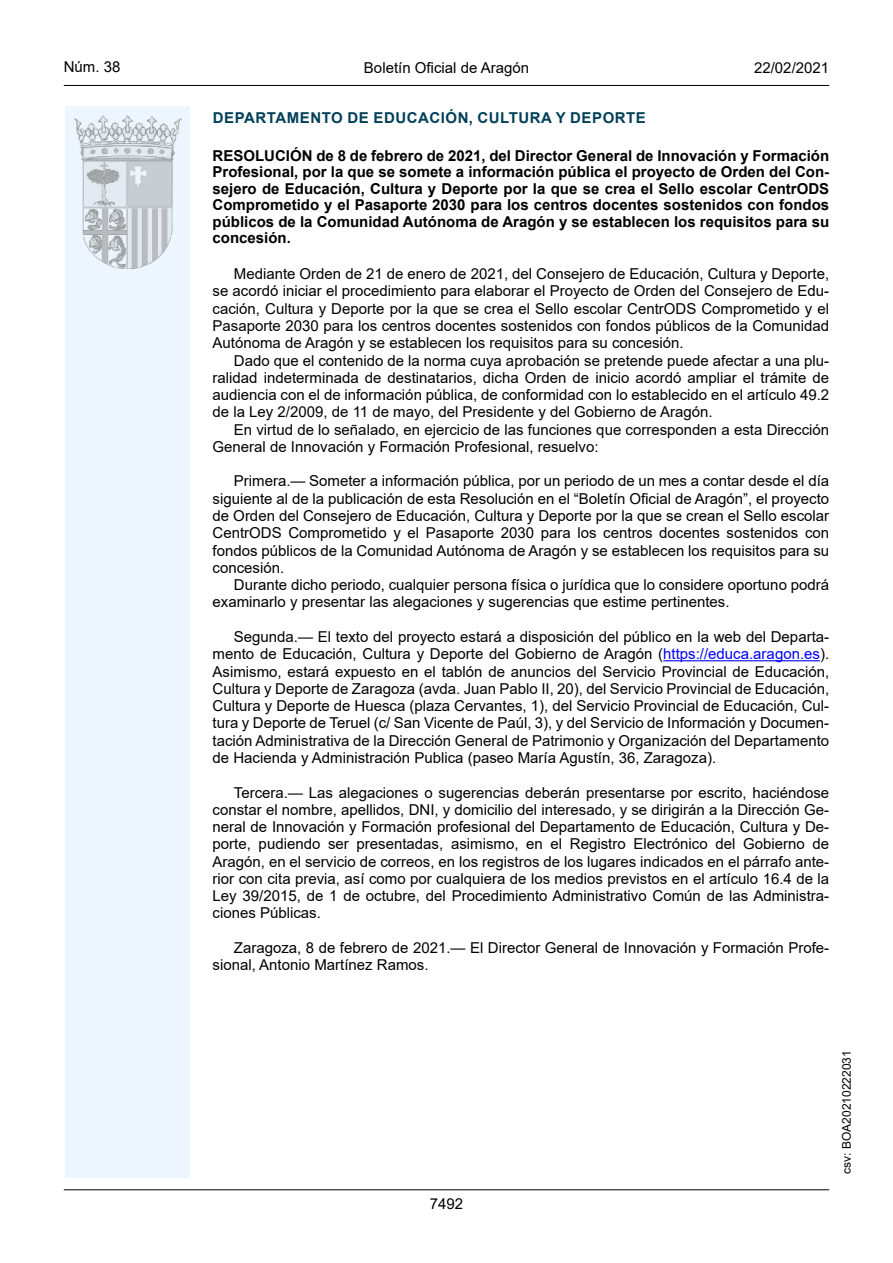
<style>
.page{position:relative;width:893px;height:1263px;background:#fff}
.page>*{position:absolute;margin:0;border:0;box-sizing:border-box;transform-origin:0 0}
.inicio_de_parrafo{font:15px/17.2px "Arial";color:#000;text-align:justify}
.Titulo_text{font:700 15px/16.5px "Arial";color:#000;text-align:justify}
.emisor_text{font:700 15px "Arial";letter-spacing:.035em;color:#003f58}
.t1{font:15px "Arial MT2";color:#000}
.t2{font:12px "Arial MT2";color:#000}
.s1{color:#0000fa}
.s2{font-family:"Arial MT2"}
</style>
<div class="page">
<div style="left:65px;top:106px;width:125px;height:1072px;background:#edf6fe"></div>
<img style="left:75px;top:115px;width:106px;height:153px">
<hr style="left:64px;top:85px;width:765px;height:1px;background:#000">
<hr style="left:64px;top:1189px;width:765px;height:1px;background:#000">
<hr style="left:663px;top:660px;width:157px;height:1px;background:#0000fa">
<p class="t1" style="left:64px;top:57px;width:58px">Núm. 38</p>
<p class="inicio_de_parrafo" style="left:364px;top:59px;width:167px">Boletín Oficial de Aragón</p>
<p class="t1" style="left:754px;top:57px;width:77px">22/02/2021</p>
<h5 class="emisor_text" style="left:213px;top:107px;width:435px">DEPARTAMENTO DE EDUCACIÓN, CULTURA Y DEPORTE</h5>
<p class="Titulo_text" style="left:213px;top:147px;width:618px">RESOLUCIÓN de 8 de febrero de 2021, del Director General de Innovación y Formación Profesional, por la que se somete a información pública el proyecto de Orden del Con&shy;sejero de Educación, Cultura y Deporte por la que se crea el Sello escolar CentrODS Comprometido y el Pasaporte 2030 para los centros docentes sostenidos con fondos públicos de la Comunidad Autónoma de Aragón y se establecen los requisitos para su concesión.</p>
<p class="inicio_de_parrafo" style="left:213px;top:265px;width:618px;text-indent:21px">Mediante Orden de 21 de enero de 2021, del Consejero de Educación, Cultura y Deporte, se acordó iniciar el procedimiento para elaborar el Proyecto de Orden del Consejero de Edu&shy;cación, Cultura y Deporte por la que se crea el Sello escolar CentrODS Comprometido y el Pasaporte 2030 para los centros docentes sostenidos con fondos públicos de la Comunidad Autónoma de Aragón y se establecen los requisitos para su concesión.</p>
<p class="inicio_de_parrafo" style="left:213px;top:351px;width:618px;text-indent:21px">Dado que el contenido de la norma cuya aprobación se pretende puede afectar a una plu&shy;ralidad indeterminada de destinatarios, dicha Orden de inicio acordó ampliar el trámite de audiencia con el de información pública, de conformidad con lo establecido en el artículo 49.2 de la Ley 2/2009, de 11 de mayo, del Presidente y del Gobierno de Aragón.</p>
<p class="inicio_de_parrafo" style="left:213px;top:421px;width:618px;text-indent:21px">En virtud de lo señalado, en ejercicio de las funciones que corresponden a esta Dirección<br>General de Innovación y Formación Profesional, resuelvo:</p>
<p class="inicio_de_parrafo" style="left:213px;top:472px;width:618px;text-indent:21px">Primera.— Someter a información pública, por un periodo de un mes a contar desde el día siguiente al de la publicación de esta Resolución en el “Boletín Oficial de Aragón”, el proyecto de Orden del Consejero de Educación, Cultura y Deporte por la que se crean el Sello escolar CentrODS Comprometido y el Pasaporte 2030 para los centros docentes sostenidos con fondos públicos de la Comunidad Autónoma de Aragón y se establecen los requisitos para su concesión.</p>
<p class="inicio_de_parrafo" style="left:213px;top:576px;width:618px;text-indent:21px">Durante dicho periodo, cualquier persona física o jurídica que lo considere oportuno podrá examinarlo y presentar las alegaciones y sugerencias que estime pertinentes.</p>
<p class="inicio_de_parrafo" style="left:213px;top:628px;width:618px;text-indent:21px">Segunda.— El texto del proyecto estará a disposición del público en la web del Departa&shy;mento de Educación, Cultura y Deporte del Gobierno de Aragón (<span class="s1">https://educa.aragon.es</span><span class="s2">).<br></span>Asimismo, estará expuesto en el tablón de anuncios del Servicio Provincial de Educación, Cultura y Deporte de Zaragoza (avda. Juan Pablo II, 20), del Servicio Provincial de Educación, Cultura y Deporte de Huesca (plaza Cervantes, 1), del Servicio Provincial de Educación, Cul&shy;tura y Deporte de Teruel (c/ San Vicente de Paúl, 3), y del Servicio de Información y Documen&shy;tación Administrativa de la Dirección General de Patrimonio y Organización del Departamento de Hacienda y Administración Publica (paseo María Agustín, 36, Zaragoza).</p>
<p class="inicio_de_parrafo" style="left:213px;top:783px;width:618px;text-indent:21px">Tercera.— Las alegaciones o sugerencias deberán presentarse por escrito, haciéndose constar el nombre, apellidos, DNI, y domicilio del interesado, y se dirigirán a la Dirección Ge&shy;neral de Innovación y Formación profesional del Departamento de Educación, Cultura y De&shy;porte, pudiendo ser presentadas, asimismo, en el Registro Electrónico del Gobierno de Aragón, en el servicio de correos, en los registros de los lugares indicados en el párrafo ante&shy;rior con cita previa, así como por cualquiera de los medios previstos en el artículo 16.4 de la Ley 39/2015, de 1 de octubre, del Procedimiento Administrativo Común de las Administra&shy;ciones Públicas.</p>
<p class="inicio_de_parrafo" style="left:213px;top:939px;width:618px;text-indent:21px">Zaragoza, 8 de febrero de 2021.— El Director General de Innovación y Formación Profe&shy;sional, Antonio Martínez Ramos.</p>
<p class="t1" style="left:430px;top:1193px;width:35px">7492</p>
<p class="t2" style="left:838px;top:1174px;width:125px;rotate:-90deg">csv: BOA20210222031</p>
</div>
